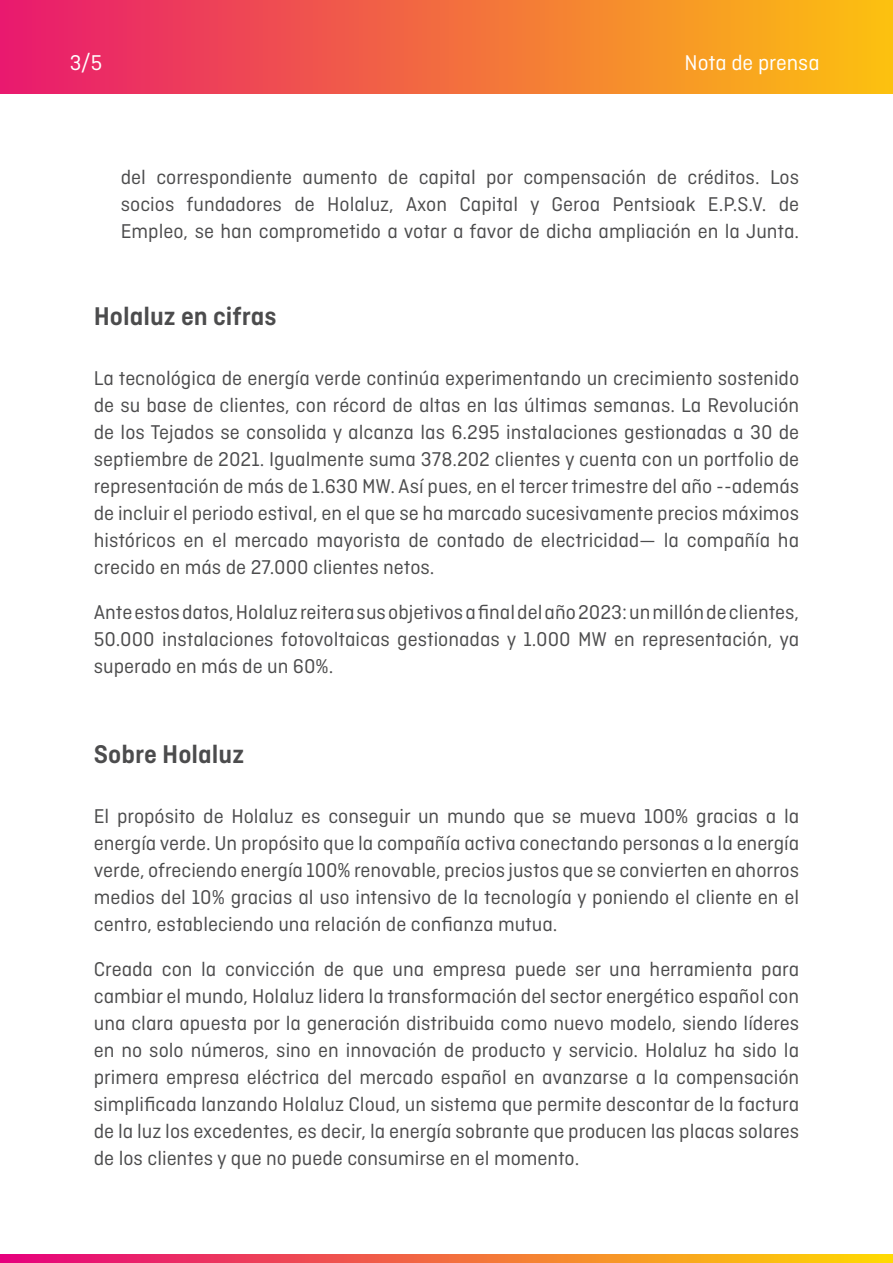
<style>
.page{position:relative;width:893px;height:1263px;background:#fff}
.page>*{position:absolute;margin:0;border:0;box-sizing:border-box;transform-origin:0 0}
.t1{font:600 27px "Ciutadella";color:#4c4c4d}
.t2{font:22.5px "Ciutadella";color:#fff}
.t3{font:21px/27px "Ciutadella";color:#4c4c4d;text-align:justify}
</style>
<div class="page">
<div style="left:0;top:0;width:892px;height:93px;background:linear-gradient(to right,#e9196f,#fcc10f)"></div>
<svg style="left:0;top:1254px;width:892px;height:9px;background:#f26c3f"></svg>
<p class="t2" style="left:70px;top:51px;width:34px">3/5</p>
<p class="t2" style="left:684px;top:51px;width:137px">Nota de prensa</p>
<p class="t3" style="left:121px;top:163px;width:680px">del correspondiente aumento de capital por compensación de créditos. Los socios fundadores de Holaluz, Axon Capital y Geroa Pentsioak E.P.S.V. de Empleo, se han comprometido a votar a favor de dicha ampliación en la Junta.</p>
<p class="t1" style="left:94px;top:301px;width:184px">Holaluz en cifras</p>
<p class="t3" style="left:94px;top:364px;width:707px">La tecnológica de energía verde continúa experimentando un crecimiento sostenido de su base de clientes, con récord de altas en las últimas semanas. La Revolución de los Tejados se consolida y alcanza las 6.295 instalaciones gestionadas a 30 de septiembre de 2021. Igualmente suma 378.202 clientes y cuenta con un portfolio de representación de más de 1.630 MW. Así pues, en el tercer trimestre del año --además de incluir el periodo estival, en el que se ha marcado sucesivamente precios máximos históricos en el mercado mayorista de contado de electricidad— la compañía ha crecido en más de 27.000 clientes netos.</p>
<p class="t3" style="left:94px;top:598px;width:707px">Ante estos datos, Holaluz reitera sus objetivos a final del año 2023: un millón de clientes, 50.000 instalaciones fotovoltaicas gestionadas y 1.000 MW en representación, ya superado en más de un 60%.</p>
<p class="t1" style="left:94px;top:739px;width:152px">Sobre Holaluz</p>
<p class="t3" style="left:94px;top:802px;width:707px">El propósito de Holaluz es conseguir un mundo que se mueva 100% gracias a la energía verde. Un propósito que la compañía activa conectando personas a la energía verde, ofreciendo energía 100% renovable, precios justos que se convierten en ahorros medios del 10% gracias al uso intensivo de la tecnología y poniendo el cliente en el centro, estableciendo una relación de confianza mutua.</p>
<p class="t3" style="left:94px;top:955px;width:707px">Creada con la convicción de que una empresa puede ser una herramienta para cambiar el mundo, Holaluz lidera la transformación del sector energético español con una clara apuesta por la generación distribuida como nuevo modelo, siendo líderes en no solo números, sino en innovación de producto y servicio. Holaluz ha sido la primera empresa eléctrica del mercado español en avanzarse a la compensación simplificada lanzando Holaluz Cloud, un sistema que permite descontar de la factura de la luz los excedentes, es decir, la energía sobrante que producen las placas solares de los clientes y que no puede consumirse en el momento.</p>
</div>
